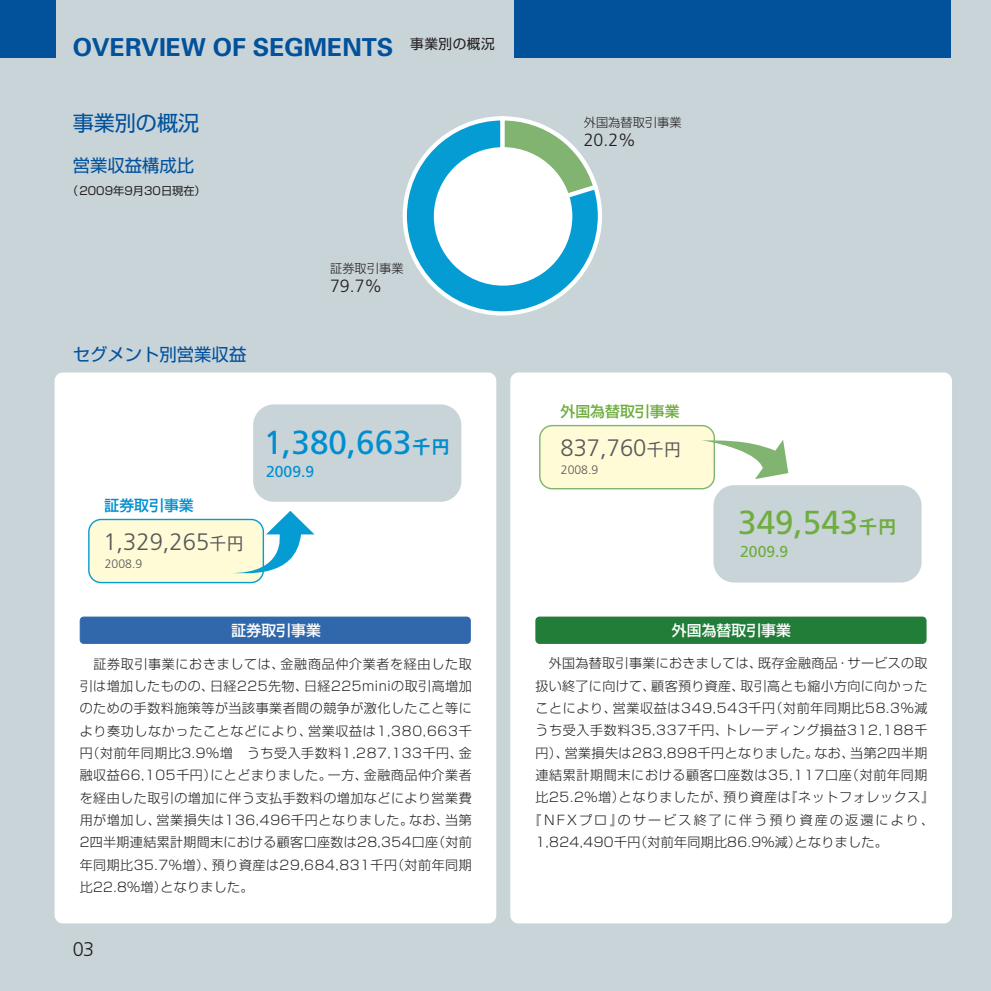
<style>
.page{position:relative;width:991px;height:991px;background:#fff}
.page>*{position:absolute;margin:0;border:0;box-sizing:border-box;transform-origin:0 0}
.t1{font:33.25px "Frutiger";color:#008ecf}
.t2{font:33.25px "Frutiger";color:#6ead3f}
.t3{font:700 24.85px "Univers";color:#01519b}
.t4{font:300 23.8px "Frutiger";color:#57585a}
.t5{font:21.18px "Shin Go";color:#01519b}
.t6{font:300 19.78px "Frutiger";color:#231f20}
.t7{font:300 17.68px "Frutiger";color:#231f20}
.t8{font:17.32px "Shin Go";color:#01519b}
.t9{font:15.75px "Frutiger";color:#6ead3f}
.t10{font:15.75px "Frutiger";color:#008ecf}
.t11{font:500 14.88px "Shin Go";color:#fff}
.t12{font:500 14.88px "Shin Go";color:#6ead3f}
.t13{font:500 14.88px "Shin Go";color:#008ecf}
.t14{font:300 12.95px/22.4px "Shin Go";letter-spacing:.04em;color:#231f20;text-align:justify}
.t15{font:300 12.95px "Shin Go";letter-spacing:.165em;color:#231f20}
.t16{font:300 12.25px "Shin Go";color:#231f20}
.t17{font:300 12.25px "Frutiger";color:#57585a}
.t18{font:11.2px "Shin Go";color:#231f20}
.s1{font-family:"Gothic BBB";font-weight:500;font-size:17.5px}
.s2{font-family:"Midashi Go MB31";font-size:19.25px}
</style>
<div class="page">
<div style="left:0;top:0;width:990px;height:990px;background:#c9d4d9"></div>
<div style="left:510px;top:372px;width:442px;height:551px;background:#fff;border-radius:8px"></div>
<div style="left:55px;top:372px;width:441px;height:551px;background:#fff;border-radius:8px"></div>
<div style="left:539px;top:425px;width:176px;height:64px;background:#fffbd6;border:1px solid #80b470;border-radius:12px"></div>
<div style="left:713px;top:485px;width:208px;height:97px;background:#c9d4d9;border:2px solid #c9d4d9;border-radius:20px"></div>
<svg style="left:702px;top:438px;width:86px;height:41px"></svg>
<div style="left:88px;top:519px;width:176px;height:64px;background:#fffbd6;border:1px solid #059cd4;border-radius:12px"></div>
<div style="left:253px;top:404px;width:208px;height:98px;background:#c9d4d9;border:2px solid #c9d4d9;border-radius:20px"></div>
<svg style="left:229px;top:511px;width:85px;height:69px"></svg>
<svg style="left:402px;top:116px;width:200px;height:200px"></svg>
<div style="left:434px;top:147px;width:138px;height:138px;background:#fff;border-radius:50%"></div>
<div style="left:80px;top:617px;width:390px;height:26px;background:#3068ab;border-radius:4px"></div>
<div style="left:80px;top:616px;width:391px;height:28px;border:2px solid #3068ab;border-radius:4px"></div>
<div style="left:536px;top:617px;width:390px;height:26px;background:#227d39;border-radius:4px"></div>
<div style="left:535px;top:616px;width:391px;height:28px;border:2px solid #227d39;border-radius:4px"></div>
<div style="left:514px;top:0;width:437px;height:58px;background:#01519b"></div>
<div style="left:0;top:0;width:55px;height:58px;background:#01519b"></div>
<h2 class="t3" style="left:73px;top:38px;width:423px">OVERVIEW OF SEGMENTS <sup>事業別の概況</sup></h2>
<h3 class="t5" style="left:73px;top:115px;width:128px">事業別の概況</h3>
<h3 class="t8" style="left:73px;top:159px;width:123px">営業収益構成比</h3>
<p class="t18" style="left:67px;top:187px;width:140px">（2009年9月30日現在）</p>
<h3 class="t8" style="left:73px;top:347px;width:175px">セグメント別営業収益</h3>
<p class="t16" style="left:330px;top:264px;width:75px">証券取引事業</p>
<h3 class="t7" style="left:330px;top:279px;width:54px">79.7%</h3>
<p class="t13" style="left:104px;top:499px;width:91px">証券取引事業</p>
<h3 class="t4" style="left:103px;top:532px;width:142px">1,329,265<span class="s1">千円</span></h3>
<p class="t17" style="left:105px;top:558px;width:39px">2008.9</p>
<h1 class="t1" style="left:264px;top:428px;width:188px">1,380,663<span class="s2">千円</span></h1>
<p class="t10" style="left:266px;top:465px;width:50px">2009.9</p>
<p class="t16" style="left:583px;top:117px;width:99px">外国為替取引事業</p>
<h3 class="t7" style="left:583px;top:132px;width:54px">20.2%</h3>
<p class="t12" style="left:560px;top:406px;width:120px">外国為替取引事業</p>
<h3 class="t4" style="left:560px;top:438px;width:122px">837,760<span class="s1">千円</span></h3>
<p class="t17" style="left:561px;top:464px;width:39px">2008.9</p>
<h1 class="t2" style="left:738px;top:509px;width:160px">349,543<span class="s2">千円</span></h1>
<p class="t9" style="left:740px;top:545px;width:50px">2009.9</p>
<p class="t11" style="left:231px;top:624px;width:91px">証券取引事業</p>
<p class="t11" style="left:672px;top:624px;width:121px">外国為替取引事業</p>
<p class="t14" style="left:80px;top:654px;width:393px;text-indent:14px">証券取引事業におきましては、金融商品仲介業者を経由した取引は増加したものの、日経225先物、日経225miniの取引高増加のための手数料施策等が当該事業者間の競争が激化したこと等により奏功しなかったことなどにより、営業収益は1,380,663千円（対前年同期比3.9%増　うち受入手数料1,287,133千円、金融収益66,105千円）にとどまりました。一方、金融商品仲介業者を経由した取引の増加に伴う支払手数料の増加などにより営業費用が増加し、営業損失は136,496千円となりました。なお、当第2四半期連結累計期間末における顧客口座数は28,354口座（対前年同期比35.7%増）、預り資産は29,684,831千円（対前年同期比22.8%増）となりました。</p>
<h3 class="t6" style="left:73px;top:941px;width:23px">03</h3>
<p class="t14" style="left:549px;top:654px;width:380px">外国為替取引事業におきましては、既存金融商品・サービスの取</p>
<p class="t14" style="left:535px;top:676px;width:393px">扱い終了に向けて、顧客預り資産、取引高とも縮小方向に向かった</p>
<p class="t14" style="left:535px;top:698px;width:393px">ことにより、営業収益は349,543千円（対前年同期比58.3%減</p>
<p class="t14" style="left:535px;top:721px;width:393px">うち受入手数料35,337千円、トレーディング損益312,188千</p>
<p class="t14" style="left:535px;top:743px;width:393px">円）、営業損失は283,898千円となりました。なお、当第2四半期</p>
<p class="t14" style="left:535px;top:765px;width:393px">連結累計期間末における顧客口座数は35,117口座（対前年同期</p>
<p class="t14" style="left:535px;top:788px;width:400px">比25.2%増）となりましたが、預り資産は『ネットフォレックス』</p>
<p class="t15" style="left:529px;top:814px;width:406px">『NFXプロ』のサービス終了に伴う預り資産の返還により、</p>
<p class="t14" style="left:535px;top:832px;width:354px">1,824,490千円（対前年同期比86.9%減）となりました。</p>
</div>
